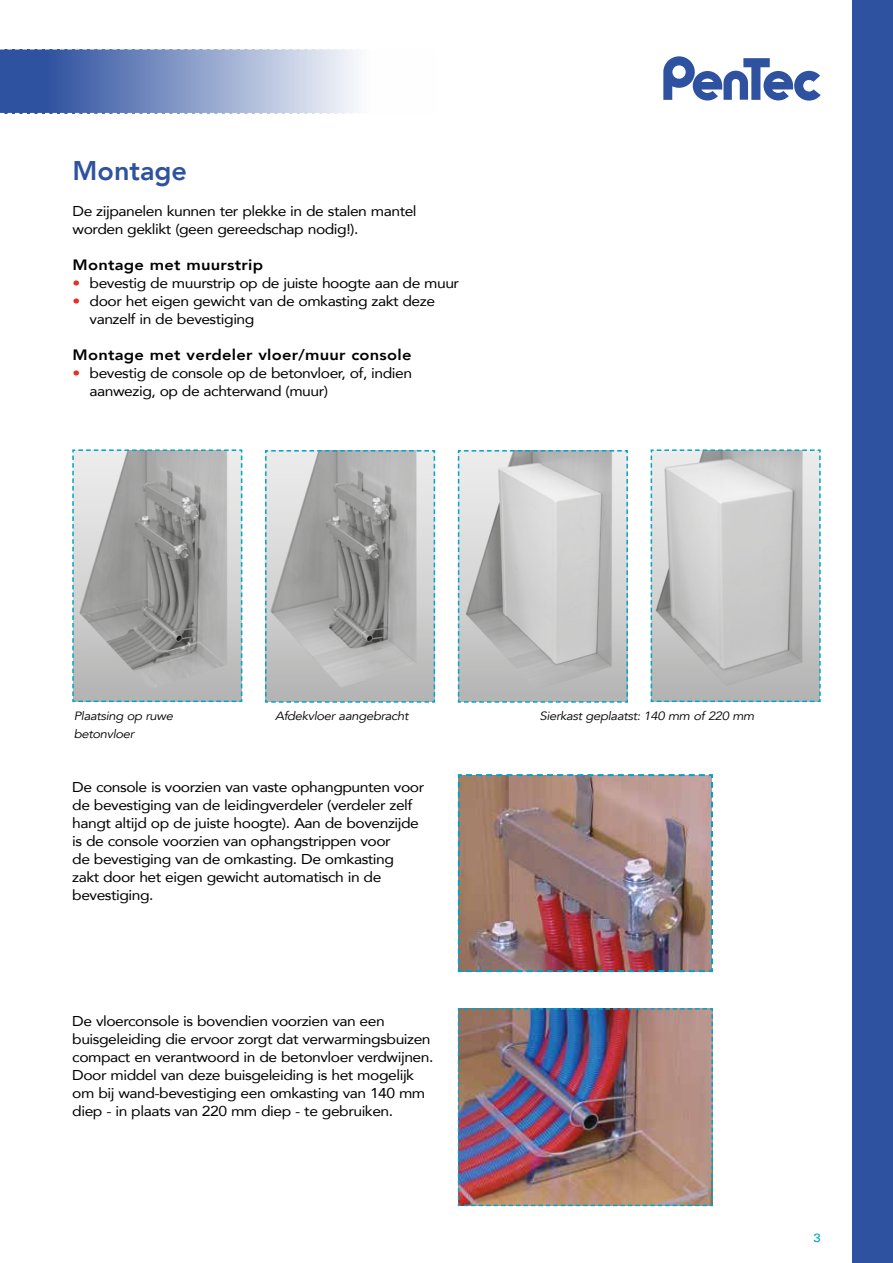
<style>
.page{position:relative;width:893px;height:1263px;background:#fff}
.page>*{position:absolute;margin:0;border:0;box-sizing:border-box;transform-origin:0 0}
.t1{font:800 27px "Avenir";color:#2f52a0}
.t2{font:800 15px "Avenir";letter-spacing:.015em;color:#000;scale:1.1 1}
.t3{font:14.25px/18px "Avenir";letter-spacing:-.03em;color:#000;scale:1.1 1}
.t4{font:italic 12px/18px "Avenir";letter-spacing:-.03em;color:#000;scale:1.1 1}
.t5{font:12px "Univers";color:#00a3c9;scale:1.1 1}
.s1{color:#e63027}
</style>
<div class="page">
<div style="left:853px;top:0;width:40px;height:1263px;background:#2f52a0"></div>
<svg style="left:663px;top:56px;width:158px;height:45px"></svg>
<img style="left:457px;top:774px;width:256px;height:199px">
<img style="left:457px;top:1008px;width:256px;height:199px">
<svg style="left:457px;top:450px;width:171px;height:253px;background:#c3c6c6"></svg>
<svg style="left:650px;top:449px;width:171px;height:254px;background:#c5c8c8"></svg>
<svg style="left:72px;top:449px;width:171px;height:254px;background:#acaeaf"></svg>
<svg style="left:265px;top:450px;width:171px;height:253px;background:#b0b2b3"></svg>
<svg style="left:0;top:49px;width:357px;height:65px;background:#869ac7"></svg>
<h1 class="t1" style="left:73px;top:150px;width:116px">Montage</h1>
<p class="t3" style="left:73px;top:202px;width:314px">De zijpanelen kunnen ter plekke in de stalen mantel worden geklikt (geen gereedschap nodig!).</p>
<p class="t2" style="left:73px;top:253px;width:175px">Montage met muurstrip</p>
<p class="t3" style="left:73px;top:274px;width:353px"><span class="s1">•</span> bevestig de muurstrip op de juiste hoogte aan de muur</p>
<p class="t3" style="left:90px;top:292px;width:316px;text-indent:-17px"><span class="s1">•</span> door het eigen gewicht van de omkasting zakt deze vanzelf in de bevestiging</p>
<p class="t2" style="left:73px;top:343px;width:310px">Montage met verdeler vloer/muur console</p>
<p class="t3" style="left:90px;top:364px;width:295px;text-indent:-17px"><span class="s1">•</span> bevestig de console op de betonvloer, of, indien aanwezig, op de achterwand (muur)</p>
<p class="t4" style="left:74px;top:707px;width:92px">Plaatsing op ruwe betonvloer</p>
<p class="t4" style="left:275px;top:707px;width:123px">Afdekvloer aangebracht</p>
<p class="t4" style="left:540px;top:707px;width:197px">Sierkast geplaatst: 140 mm of 220 mm</p>
<p class="t3" style="left:72px;top:778px;width:321px">De console is voorzien van vaste ophangpunten voor de bevestiging van de leidingverdeler (verdeler zelf hangt altijd op de juiste hoogte). Aan de bovenzijde is de console voorzien van ophangstrippen voor<br>de bevestiging van de omkasting. De omkasting zakt door het eigen gewicht automatisch in de bevestiging.</p>
<p class="t3" style="left:72px;top:1012px;width:330px">De vloerconsole is bovendien voorzien van een buisgeleiding die ervoor zorgt dat verwarmingsbuizen compact en verantwoord in de betonvloer verdwijnen.<br>Door middel van deze buisgeleiding is het mogelijk om bij wand-bevestiging een omkasting van 140 mm diep - in plaats van 220 mm diep - te gebruiken.</p>
<p class="t5" style="left:813px;top:1231px;width:8px">3</p>
</div>
